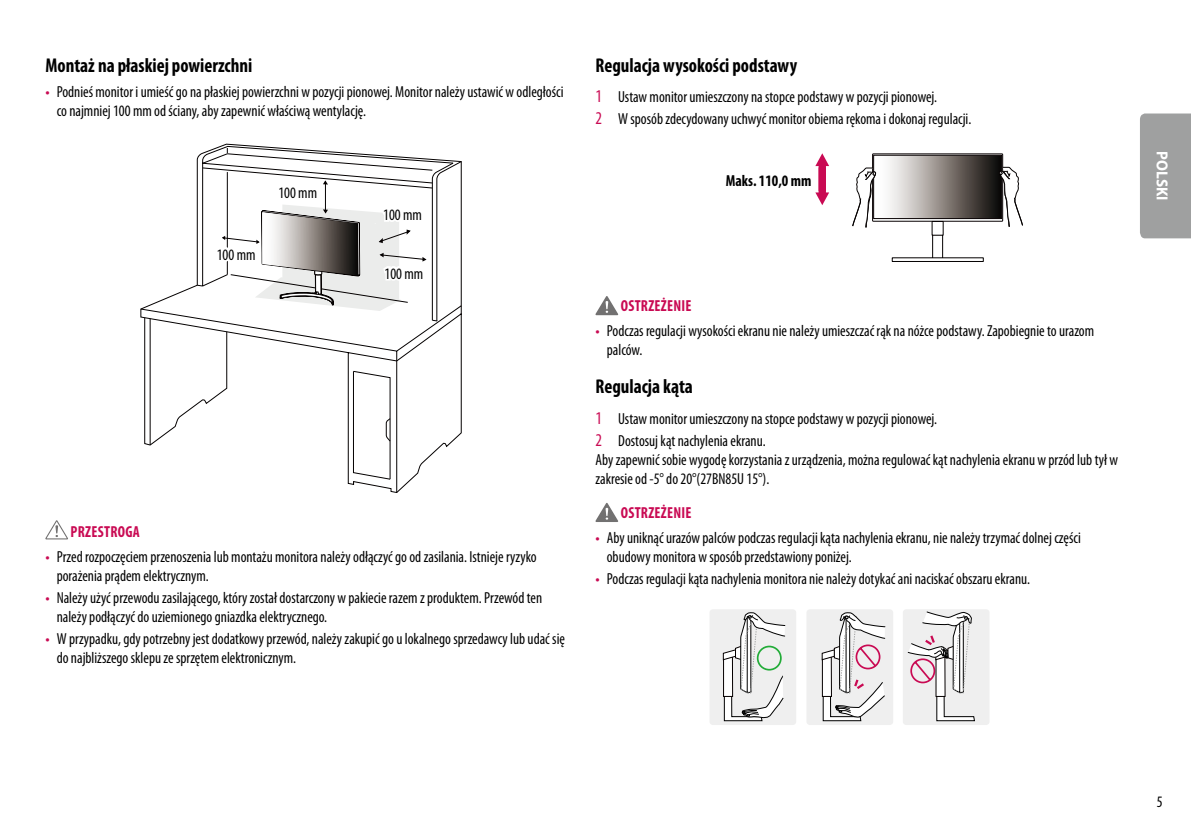
<style>
.page{position:relative;width:1191px;height:840px;background:#fff}
.page>*{position:absolute;margin:0;border:0;box-sizing:border-box;transform-origin:0 0}
.t1{font:700 condensed 20px "Myriad Pro";color:#000;scale:.95 1}
.t2{font:condensed 16px/19.2px "Myriad Pro";color:#000;scale:.95 1}
.t3{font:700 condensed 16px "Myriad Pro";letter-spacing:.02em;color:#c90a53;scale:.95 1}
.t4{font:700 condensed 16px "Myriad Pro";color:#000;scale:.95 1}
.t5{font:700 16px "Myriad Pro";color:#fff;scale:.95 1}
.s1{font-family:"LG Smart";font-stretch:normal;color:#c90a53}
.s2{font-size:18px;color:#c90a53}
</style>
<div class="page">
<div style="left:1140px;top:113px;width:51px;height:125px;background:#9fa0a0"></div>
<svg style="left:140px;top:144px;width:321px;height:348px"></svg>
<svg style="left:150px;top:445px;width:247px;height:47px"></svg>
<svg style="left:144px;top:146px;width:310px;height:299px"></svg>
<svg style="left:45px;top:520px;width:23px;height:19px"></svg>
<svg style="left:815px;top:153px;width:14px;height:52px"></svg>
<div style="left:932px;top:234px;width:10px;height:25px;border:1px solid #040000"></div>
<svg style="left:852px;top:155px;width:171px;height:72px"></svg>
<svg style="left:595px;top:296px;width:23px;height:19px"></svg>
<svg style="left:595px;top:502px;width:23px;height:19px"></svg>
<div style="left:709px;top:609px;width:87px;height:115px;background:#efefef;border-radius:3px"></div>
<div style="left:806px;top:609px;width:87px;height:115px;background:#efefef;border-radius:3px"></div>
<div style="left:903px;top:609px;width:86px;height:115px;background:#efefef;border-radius:3px"></div>
<svg style="left:722px;top:612px;width:63px;height:109px"></svg>
<svg style="left:821px;top:611px;width:154px;height:110px"></svg>
<p class="t1" style="left:45px;top:53px;width:219px">Montaż na płaskiej powierzchni</p>
<p class="t2" style="left:57px;top:81px;width:535px;text-indent:-11px"><span class="s1">•</span> Podnieś monitor i umieść go na płaskiej powierzchni w pozycji pionowej. Monitor należy ustawić w odległości co najmniej 100 mm od ściany, aby zapewnić właściwą wentylację.</p>
<p class="t2" style="left:217px;top:244px;width:42px">100 mm</p>
<p class="t2" style="left:278px;top:183px;width:42px">100 mm</p>
<p class="t2" style="left:383px;top:204px;width:42px">100 mm</p>
<p class="t2" style="left:384px;top:263px;width:42px">100 mm</p>
<p class="t3" style="left:71px;top:521px;width:44px">PRZESTROGA</p>
<p class="t2" style="left:57px;top:546px;width:507px;text-indent:-11px"><span class="s1">•</span> Przed rozpoczęciem przenoszenia lub montażu monitora należy odłączyć go od zasilania. Istnieje ryzyko porażenia prądem elektrycznym.</p>
<p class="t2" style="left:57px;top:587px;width:512px;text-indent:-11px"><span class="s1">•</span> Należy użyć przewodu zasilającego, który został dostarczony w pakiecie razem z produktem. Przewód ten należy podłączyć do uziemionego gniazdka elektrycznego.</p>
<p class="t2" style="left:57px;top:628px;width:536px;text-indent:-11px"><span class="s1">•</span> W przypadku, gdy potrzebny jest dodatkowy przewód, należy zakupić go u lokalnego sprzedawcy lub udać się do najbliższego sklepu ze sprzętem elektronicznym.</p>
<p class="t1" style="left:595px;top:53px;width:214px">Regulacja wysokości podstawy</p>
<p class="t2" style="left:595px;top:86px;width:397px;line-height:22px"><span class="s2">1</span> Ustaw monitor umieszczony na stopce podstawy w pozycji pionowej.<br><span class="s2">2</span> W sposób zdecydowany uchwyć monitor obiema rękoma i dokonaj regulacji.</p>
<p class="t4" style="left:726px;top:171px;width:92px">Maks. 110,0 mm</p>
<p class="t3" style="left:621px;top:295px;width:76px">OSTRZEŻENIE</p>
<p class="t2" style="left:607px;top:320px;width:514px;text-indent:-11px"><span class="s1">•</span> Podczas regulacji wysokości ekranu nie należy umieszczać rąk na nóżce podstawy. Zapobiegnie to urazom palców.</p>
<p class="t1" style="left:595px;top:374px;width:104px">Regulacja kąta</p>
<p class="t2" style="left:595px;top:407px;width:361px;line-height:22px"><span class="s2">1</span> Ustaw monitor umieszczony na stopce podstawy w pozycji pionowej.<br><span class="s2">2</span> Dostosuj kąt nachylenia ekranu.</p>
<p class="t2" style="left:595px;top:450px;width:551px">Aby zapewnić sobie wygodę korzystania z urządzenia, można regulować kąt nachylenia ekranu w przód lub tył w zakresie od -5° do 20°(27BN85U 15°).</p>
<p class="t3" style="left:621px;top:502px;width:76px">OSTRZEŻENIE</p>
<p class="t2" style="left:607px;top:527px;width:500px;text-indent:-11px"><span class="s1">•</span> Aby uniknąć urazów palców podczas regulacji kąta nachylenia ekranu, nie należy trzymać dolnej części obudowy monitora w sposób przedstawiony poniżej.</p>
<p class="t2" style="left:595px;top:568px;width:459px"><span class="s1">•</span> Podczas regulacji kąta nachylenia monitora nie należy dotykać ani naciskać obszaru ekranu.</p>
<p class="t5" style="left:1172px;top:151px;width:53px;rotate:90deg">POLSKI</p>
<p class="t2" style="left:1156px;top:791px;width:8px">5</p>
</div>
